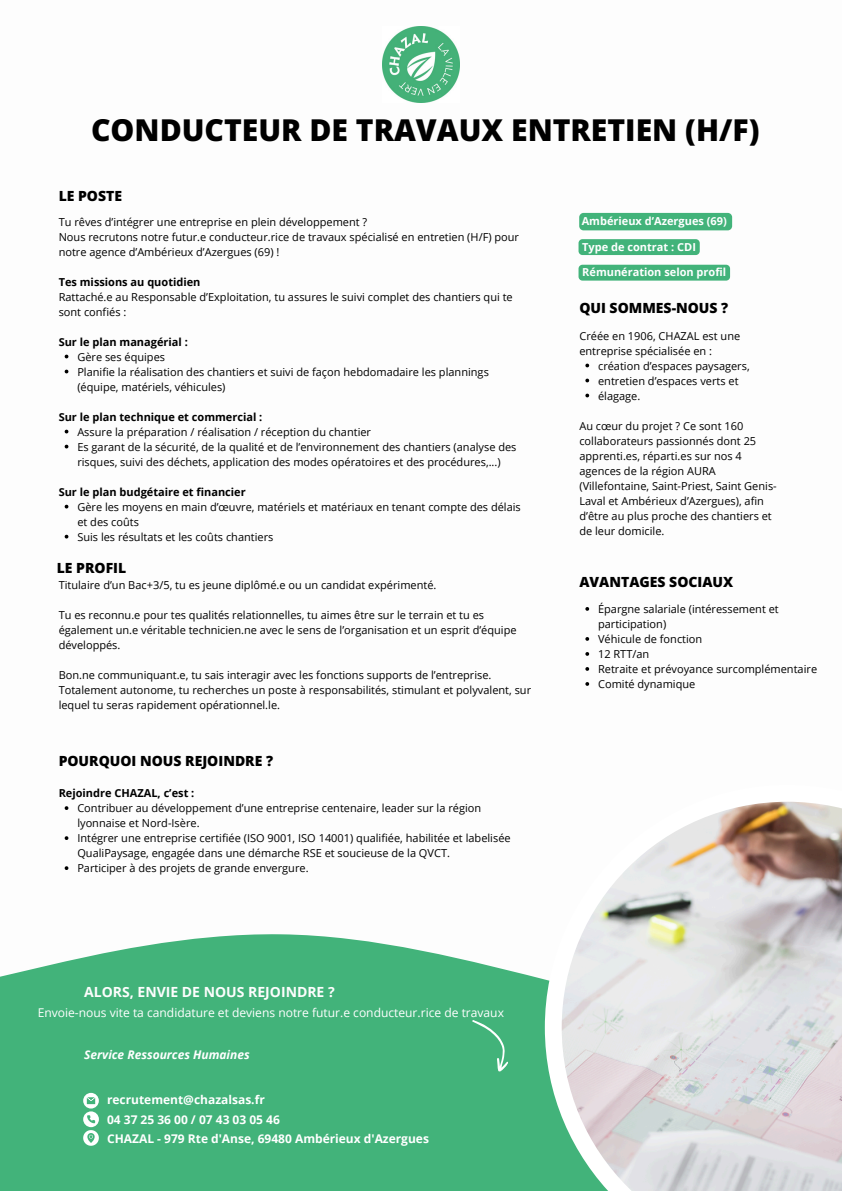
<style>
.page{position:relative;width:842px;height:1191px;background:#fff}
.page>*{position:absolute;margin:0;border:0;box-sizing:border-box;transform-origin:0 0}
.t1{font:800 30.1px "Open Sans";color:#000}
.t2{font:800 14px "Open Sans";color:#000}
.t3{font:700 14px "Open Sans";color:#fdfdfd}
.t4{font:12.1px "Open Sans";color:#fff}
.t5{font:700 12px/19.5px "Open Sans";color:#fff}
.t6{font:italic 700 12px "Open Sans";color:#fff}
.t7{font:11px/15px "Open Sans";color:#000}
.t8{font:700 11px "Open Sans";color:#000}
.t9{font:700 11px "Open Sans";color:#fff}
</style>
<div class="page">
<div style="left:0;top:934px;width:545px;height:256px;background:#42b37a"></div>
<svg style="left:460px;top:1019px;width:57px;height:55px;background:#4cb781"></svg>
<svg style="left:545px;top:979px;width:17px;height:211px"></svg>
<img style="left:562px;top:801px;width:280px;height:389px">
<svg style="left:83px;top:1092px;width:16px;height:53px"></svg>
<img style="left:383px;top:26px;width:76px;height:77px">
<svg style="left:585px;top:363px;width:4px;height:4px"></svg>
<svg style="left:585px;top:378px;width:4px;height:4px"></svg>
<svg style="left:585px;top:393px;width:4px;height:4px"></svg>
<div style="left:578px;top:239px;width:122px;height:16px;background:#42b37a;border-radius:4px"></div>
<div style="left:579px;top:213px;width:153px;height:17px;background:#42b37a;border-radius:4px"></div>
<svg style="left:65px;top:354px;width:3px;height:4px"></svg>
<svg style="left:65px;top:369px;width:3px;height:4px"></svg>
<svg style="left:65px;top:429px;width:3px;height:4px"></svg>
<svg style="left:65px;top:444px;width:3px;height:4px"></svg>
<svg style="left:65px;top:504px;width:3px;height:4px"></svg>
<svg style="left:585px;top:607px;width:4px;height:3px"></svg>
<svg style="left:585px;top:637px;width:4px;height:3px"></svg>
<svg style="left:585px;top:652px;width:4px;height:3px"></svg>
<svg style="left:585px;top:667px;width:4px;height:3px"></svg>
<svg style="left:585px;top:682px;width:4px;height:3px"></svg>
<div style="left:578px;top:265px;width:152px;height:15px;background:#42b37a;border-radius:4px"></div>
<p class="t1" style="left:91px;top:109px;width:670px">CONDUCTEUR DE TRAVAUX ENTRETIEN (H/F)</p>
<p class="t2" style="left:59px;top:186px;width:65px">LE POSTE</p>
<p class="t7" style="left:59px;top:214px;width:310px">Tu rêves d’intégrer une entreprise en plein développement ?</p>
<h2 class="t7" style="left:59px;top:229px;width:462px">Nous recrutons notre futur.e conducteur.rice de travaux spécialisé en entretien (H/F) pour notre agence d’Ambérieux d’Azergues (69) !</h2>
<p class="t8" style="left:59px;top:274px;width:143px">Tes missions au quotidien</p>
<p class="t7" style="left:59px;top:289px;width:456px">Rattaché.e au Responsable d’Exploitation, tu assures le suivi complet des chantiers qui te sont confiés :</p>
<p class="t8" style="left:59px;top:334px;width:131px">Sur le plan managérial :</p>
<p class="t7" style="left:77px;top:349px;width:89px">Gère ses équipes</p>
<h3 class="t7" style="left:77px;top:364px;width:413px">Planifie la réalisation des chantiers et suivi de façon hebdomadaire les plannings (équipe, matériels, véhicules)</h3>
<h3 class="t8" style="left:59px;top:409px;width:205px">Sur le plan technique et commercial :</h3>
<h3 class="t7" style="left:77px;top:424px;width:295px">Assure la préparation / réalisation / réception du chantier</h3>
<h2 class="t7" style="left:77px;top:439px;width:441px">Es garant de la sécurité, de la qualité et de l’environnement des chantiers (analyse des risques, suivi des déchets, application des modes opératoires et des procédures,...)</h2>
<p class="t8" style="left:59px;top:484px;width:189px">Sur le plan budgétaire et financier</p>
<p class="t7" style="left:77px;top:499px;width:445px">Gère les moyens en main d’œuvre, matériels et matériaux en tenant compte des délais et des coûts</p>
<p class="t7" style="left:77px;top:529px;width:198px">Suis les résultats et les coûts chantiers</p>
<p class="t2" style="left:57px;top:557px;width:71px">LE PROFIL</p>
<p class="t7" style="left:59px;top:577px;width:379px">Titulaire d’un Bac+3/5, tu es jeune diplômé.e ou un candidat expérimenté.</p>
<h2 class="t7" style="left:59px;top:607px;width:459px">Tu es reconnu.e pour tes qualités relationnelles, tu aimes être sur le terrain et tu es également un.e véritable technicien.ne avec le sens de l’organisation et un esprit d’équipe développés.</h2>
<p class="t7" style="left:59px;top:667px;width:434px">Bon.ne communiquant.e, tu sais interagir avec les fonctions supports de l’entreprise.</p>
<p class="t7" style="left:59px;top:682px;width:474px">Totalement autonome, tu recherches un poste à responsabilités, stimulant et polyvalent, sur lequel tu seras rapidement opérationnel.le.</p>
<p class="t2" style="left:59px;top:750px;width:216px">POURQUOI NOUS REJOINDRE ?</p>
<h2 class="t8" style="left:59px;top:785px;width:137px">Rejoindre CHAZAL, c’est :</h2>
<p class="t7" style="left:77px;top:800px;width:405px">Contribuer au développement d’une entreprise centenaire, leader sur la région lyonnaise et Nord-Isère.</p>
<p class="t7" style="left:77px;top:830px;width:435px">Intégrer une entreprise certifiée (ISO 9001, ISO 14001) qualifiée, habilitée et labelisée<br>QualiPaysage, engagée dans une démarche RSE et soucieuse de la QVCT.</p>
<p class="t7" style="left:77px;top:860px;width:233px">Participer à des projets de grande envergure.</p>
<p class="t3" style="left:84px;top:981px;width:252px">ALORS, ENVIE DE NOUS REJOINDRE ?</p>
<h2 class="t4" style="left:38px;top:1003px;width:468px">Envoie-nous vite ta candidature et deviens notre futur.e conducteur.rice de travaux</h2>
<p class="t6" style="left:84px;top:1045px;width:167px">Service Ressources Humaines</p>
<p class="t5" style="left:107px;top:1089px;width:323px">recrutement@chazalsas.fr<br>04 37 25 36 00 / 07 43 03 05 46<br>CHAZAL - 979 Rte d'Anse, 69480 Ambérieux d'Azergues</p>
<h3 class="t9" style="left:582px;top:214px;width:147px">Ambérieux d’Azergues (69)</h3>
<p class="t9" style="left:582px;top:239px;width:115px">Type de contrat : CDI</p>
<h3 class="t9" style="left:582px;top:264px;width:146px">Rémunération selon profil</h3>
<p class="t2" style="left:579px;top:298px;width:150px">QUI SOMMES-NOUS ?</p>
<h3 class="t7" style="left:579px;top:328px;width:162px">Créée en 1906, CHAZAL est une entreprise spécialisée en :</h3>
<p class="t7" style="left:598px;top:358px;width:153px">création d’espaces paysagers,</p>
<p class="t7" style="left:598px;top:373px;width:142px">entretien d’espaces verts et</p>
<h3 class="t7" style="left:598px;top:388px;width:44px">élagage.</h3>
<p class="t7" style="left:579px;top:418px;width:199px">Au cœur du projet ? Ce sont 160 collaborateurs passionnés dont 25 apprenti.es, réparti.es sur nos 4 agences de la région AURA (Villefontaine, Saint-Priest, Saint Genis-<br>Laval et Ambérieux d’Azergues), afin d’être au plus proche des chantiers et de leur domicile.</p>
<h2 class="t2" style="left:579px;top:571px;width:155px">AVANTAGES SOCIAUX</h2>
<h3 class="t7" style="left:598px;top:601px;width:182px">Épargne salariale (intéressement et participation)</h3>
<p class="t7" style="left:598px;top:631px;width:106px">Véhicule de fonction</p>
<p class="t7" style="left:598px;top:646px;width:53px">12 RTT/an</p>
<p class="t7" style="left:598px;top:661px;width:221px">Retraite et prévoyance surcomplémentaire</p>
<p class="t7" style="left:598px;top:676px;width:99px">Comité dynamique</p>
</div>
